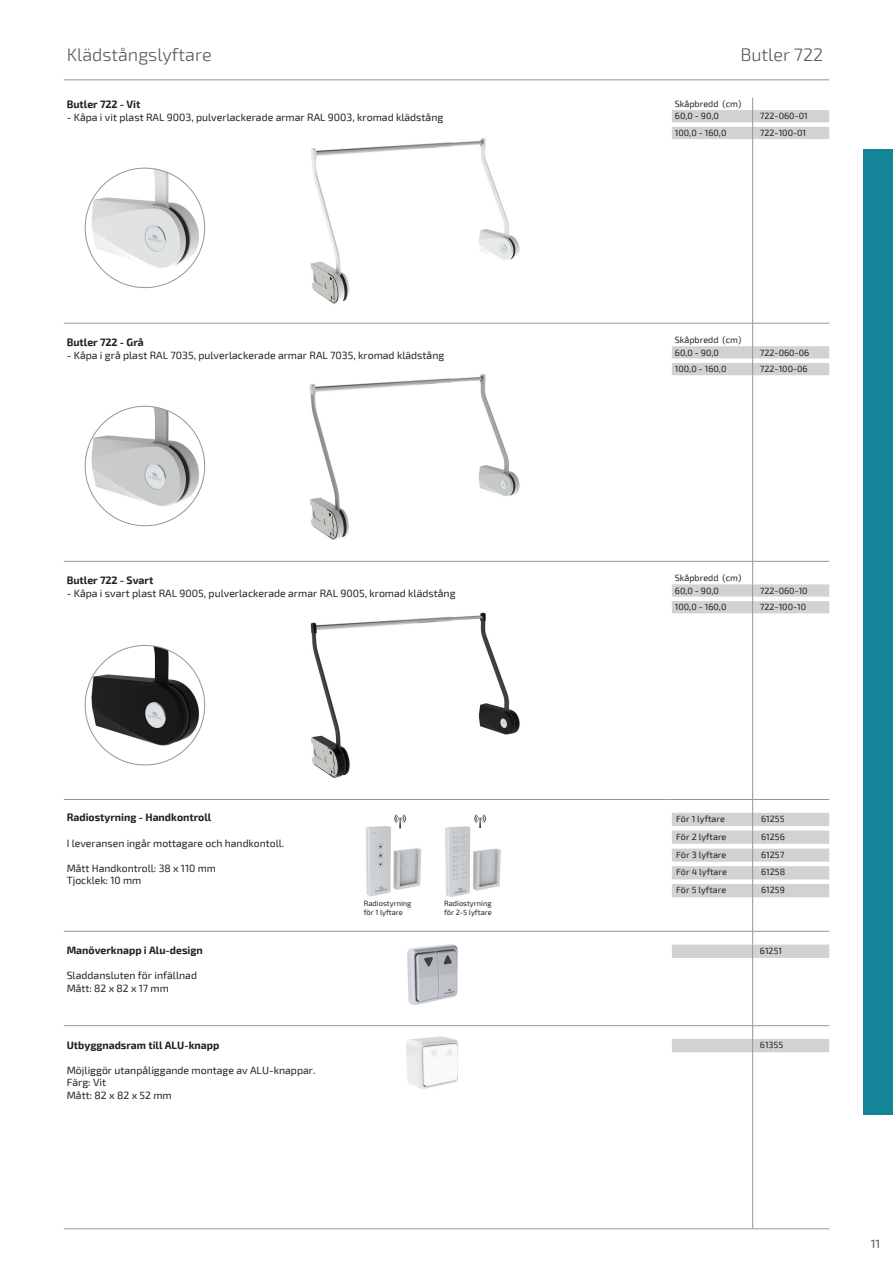
<style>
.page{position:relative;width:893px;height:1263px;background:#fff}
.page>*{position:absolute;margin:0;border:0;box-sizing:border-box;transform-origin:0 0}
.Produkt-Underrubrik{font:300 18px "Exo 2";color:#57585a}
.t1{font:12px "Exo 2";color:#57585a}
.Exo2_-_6{font:10.5px "Exo 2";color:#231f20}
.Text_6{font:10.5px "Exo 2";color:#231f20}
.Text_7{font:10.5px/12.6px "Exo 2";color:#231f20}
.Text_7-2{font:700 10.5px "Exo 2";color:#231f20}
.Exo2_-_6-2{font:700 10.5px "Exo 2";color:#231f20}
.Exo2_-_8{font:700 10.5px "Exo 2";color:#231f20}
.Exo2_-_6-3{font:9px "Exo 2";color:#231f20}
.Måttuppgifter{font:7.5px/9px "Exo 2";color:#231f20}
</style>
<div class="page">
<img style="left:407px;top:944px;width:51px;height:61px">
<img style="left:365px;top:826px;width:57px;height:71px">
<img style="left:445px;top:826px;width:56px;height:71px">
<img style="left:474px;top:814px;width:12px;height:14px">
<img style="left:394px;top:814px;width:12px;height:14px">
<img style="left:406px;top:1036px;width:52px;height:53px">
<img style="left:310px;top:138px;width:210px;height:166px">
<img style="left:310px;top:374px;width:210px;height:166px">
<img style="left:310px;top:612px;width:210px;height:166px">
<img style="left:85px;top:168px;width:120px;height:119px">
<img style="left:85px;top:406px;width:120px;height:119px">
<img style="left:85px;top:645px;width:120px;height:119px">
<hr style="left:64px;top:80px;width:470px;height:1px;background:#939598">
<hr style="left:534px;top:80px;width:295px;height:1px;background:#939598">
<svg style="left:672px;top:110px;width:157px;height:942px"></svg>
<hr style="left:672px;top:323px;width:81px;height:1px;background:#939598">
<hr style="left:753px;top:323px;width:76px;height:1px;background:#939598">
<hr style="left:64px;top:799px;width:608px;height:1px;background:#939598">
<hr style="left:64px;top:931px;width:608px;height:1px;background:#939598">
<hr style="left:64px;top:1025px;width:608px;height:1px;background:#939598">
<hr style="left:64px;top:1228px;width:608px;height:1px;background:#939598">
<hr style="left:672px;top:561px;width:81px;height:1px;background:#939598">
<hr style="left:753px;top:561px;width:76px;height:1px;background:#939598">
<hr style="left:672px;top:799px;width:81px;height:1px;background:#939598">
<hr style="left:672px;top:931px;width:81px;height:1px;background:#939598">
<hr style="left:672px;top:1025px;width:81px;height:1px;background:#939598">
<hr style="left:672px;top:1228px;width:81px;height:1px;background:#939598">
<hr style="left:753px;top:799px;width:76px;height:1px;background:#939598">
<hr style="left:753px;top:931px;width:76px;height:1px;background:#939598">
<hr style="left:753px;top:1025px;width:76px;height:1px;background:#939598">
<hr style="left:753px;top:1228px;width:76px;height:1px;background:#939598">
<svg style="left:752px;top:98px;width:1px;height:41px"></svg>
<svg style="left:752px;top:323px;width:1px;height:52px"></svg>
<svg style="left:752px;top:561px;width:1px;height:52px"></svg>
<hr style="left:752px;top:613px;width:1px;height:186px;background:#939598">
<svg style="left:672px;top:800px;width:157px;height:97px"></svg>
<hr style="left:752px;top:897px;width:1px;height:34px;background:#939598">
<svg style="left:752px;top:931px;width:1px;height:27px"></svg>
<hr style="left:752px;top:958px;width:1px;height:67px;background:#939598">
<svg style="left:752px;top:1026px;width:1px;height:26px"></svg>
<hr style="left:752px;top:1052px;width:1px;height:176px;background:#939598">
<hr style="left:64px;top:561px;width:608px;height:1px;background:#939598">
<hr style="left:64px;top:323px;width:608px;height:1px;background:#939598">
<hr style="left:752px;top:375px;width:1px;height:186px;background:#939598">
<hr style="left:752px;top:139px;width:1px;height:184px;background:#939598">
<div style="left:863px;top:149px;width:30px;height:965px;background:#168498"></div>
<p class="Produkt-Underrubrik" style="left:67px;top:44px;width:147px">Klädstångslyftare</p>
<p class="Produkt-Underrubrik" style="left:740px;top:44px;width:84px">Butler 722</p>
<p class="Exo2_-_6-2" style="left:67px;top:98px;width:75px">Butler 722 - Vit</p>
<p class="Exo2_-_6" style="left:67px;top:111px;width:378px">- Kåpa i vit plast RAL 9003, pulverlackerade armar RAL 9003, kromad klädstång</p>
<p class="Exo2_-_6-3" style="left:675px;top:99px;width:68px">Skåpbredd (cm)</p>
<p class="Exo2_-_6-3" style="left:675px;top:111px;width:46px">60,0 - 90,0</p>
<p class="Exo2_-_6-3" style="left:760px;top:111px;width:49px">722-060-01</p>
<p class="Exo2_-_6-3" style="left:675px;top:128px;width:53px">100,0 - 160,0</p>
<p class="Exo2_-_6-3" style="left:760px;top:128px;width:48px">722-100-01</p>
<p class="Exo2_-_8" style="left:67px;top:336px;width:79px">Butler 722 - Grå</p>
<p class="Text_6" style="left:67px;top:349px;width:379px">- Kåpa i grå plast RAL 7035, pulverlackerade armar RAL 7035, kromad klädstång</p>
<p class="Exo2_-_8" style="left:67px;top:574px;width:88px">Butler 722 - Svart</p>
<p class="Text_6" style="left:67px;top:587px;width:390px">- Kåpa i svart plast RAL 9005, pulverlackerade armar RAL 9005, kromad klädstång</p>
<p class="Exo2_-_6-3" style="left:675px;top:335px;width:68px">Skåpbredd (cm)</p>
<p class="Exo2_-_6-3" style="left:675px;top:347px;width:46px">60,0 - 90,0</p>
<p class="Exo2_-_6-3" style="left:760px;top:347px;width:51px">722-060-06</p>
<p class="Exo2_-_6-3" style="left:675px;top:364px;width:53px">100,0 - 160,0</p>
<p class="Exo2_-_6-3" style="left:760px;top:364px;width:49px">722-100-06</p>
<p class="Exo2_-_6-3" style="left:675px;top:573px;width:68px">Skåpbredd (cm)</p>
<p class="Exo2_-_6-3" style="left:675px;top:585px;width:46px">60,0 - 90,0</p>
<p class="Exo2_-_6-3" style="left:760px;top:585px;width:49px">722-060-10</p>
<p class="Exo2_-_6-3" style="left:675px;top:602px;width:53px">100,0 - 160,0</p>
<p class="Exo2_-_6-3" style="left:760px;top:602px;width:48px">722-100-10</p>
<p class="Exo2_-_6-2" style="left:67px;top:811px;width:146px">Radiostyrning - Handkontroll</p>
<p class="Exo2_-_6" style="left:67px;top:837px;width:219px">I leveransen ingår mottagare och handkontoll.</p>
<p class="Exo2_-_6" style="left:67px;top:862px;width:151px">Mått Handkontroll: 38 x 110 mm</p>
<p class="Exo2_-_6" style="left:67px;top:874px;width:76px">Tjocklek: 10 mm</p>
<p class="Text_7-2" style="left:67px;top:944px;width:138px">Manöverknapp i Alu-design</p>
<p class="Text_7" style="left:67px;top:970px;width:132px">Sladdansluten för infällnad<br>Mått: 82 x 82 x 17 mm</p>
<p class="Text_7-2" style="left:67px;top:1039px;width:154px">Utbyggnadsram till ALU-knapp</p>
<p class="Text_7" style="left:67px;top:1064px;width:250px">Möjliggör utanpåliggande montage av ALU-knappar.</p>
<p class="Text_7" style="left:67px;top:1077px;width:41px">Färg: Vit</p>
<p class="Text_7" style="left:67px;top:1089px;width:107px">Mått: 82 x 82 x 52 mm</p>
<p class="Måttuppgifter" style="left:364px;top:899px;width:49px">Radiostyrning för 1 lyftare</p>
<p class="Måttuppgifter" style="left:444px;top:899px;width:49px">Radiostyrning för 2-5 lyftare</p>
<p class="Exo2_-_6-3" style="left:676px;top:814px;width:50px">För 1 lyftare</p>
<p class="Exo2_-_6-3" style="left:761px;top:814px;width:25px">61255</p>
<p class="Exo2_-_6-3" style="left:676px;top:831px;width:52px">För 2 lyftare</p>
<p class="Exo2_-_6-3" style="left:761px;top:831px;width:25px">61256</p>
<p class="Exo2_-_6-3" style="left:676px;top:849px;width:52px">För 3 lyftare</p>
<p class="Exo2_-_6-3" style="left:761px;top:849px;width:25px">61257</p>
<p class="Exo2_-_6-3" style="left:676px;top:867px;width:52px">För 4 lyftare</p>
<p class="Exo2_-_6-3" style="left:761px;top:867px;width:26px">61258</p>
<p class="Exo2_-_6-3" style="left:676px;top:885px;width:52px">För 5 lyftare</p>
<p class="Exo2_-_6-3" style="left:761px;top:885px;width:25px">61259</p>
<p class="Exo2_-_6-3" style="left:760px;top:945px;width:24px">61251</p>
<p class="Exo2_-_6-3" style="left:760px;top:1040px;width:25px">61355</p>
<h2 class="t1" style="left:871px;top:1237px;width:11px">11</h2>
</div>
